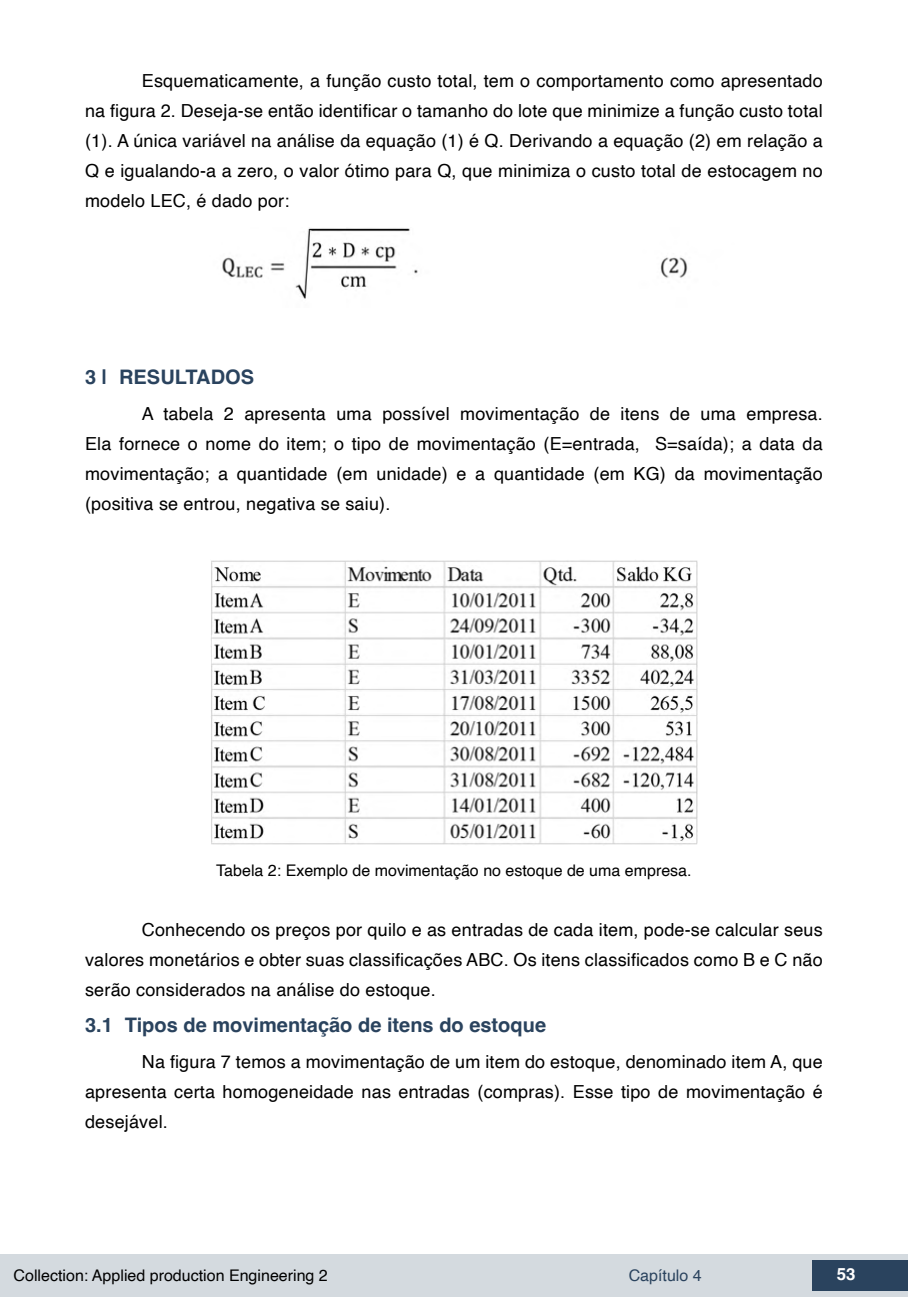
<style>
.page{position:relative;width:908px;height:1304px;background:#fff}
.page>*{position:absolute;margin:0;border:0;box-sizing:border-box;transform-origin:0 0}
.t1{font:700 20px "Helvetica";color:#2a435e}
.t2{font:18px/30px "Helvetica";letter-spacing:.01em;color:#000;text-align:justify}
.t3{font:700 16.8px "Helvetica";color:#fff}
.t4{font:16px "Helvetica";color:#000}
.t5{font:16px "Helvetica";color:#2a435e}
</style>
<div class="page">
<div style="left:0;top:1254px;width:906px;height:43px;background:#d4dadf"></div>
<div style="left:812px;top:1261px;width:95px;height:30px;background:#2a435e"></div>
<img style="left:222px;top:228px;width:466px;height:71px">
<img style="left:211px;top:560px;width:486px;height:285px">
<p class="t2" style="left:85px;top:66px;width:738px;text-indent:57px">Esquematicamente, a função custo total, tem o comportamento como apresentado na figura 2. Deseja-se então identificar o tamanho do lote que minimize a função custo total (1). A única variável na análise da equação (1) é Q. Derivando a equação (2) em relação a Q e igualando-a a zero, o valor ótimo para Q, que minimiza o custo total de estocagem no modelo LEC, é dado por:</p>
<p class="t1" style="left:85px;top:365px;width:170px">3 | RESULTADOS</p>
<p class="t2" style="left:85px;top:399px;width:738px;text-indent:57px">A tabela 2 apresenta uma possível movimentação de itens de uma empresa.<br>Ela fornece o nome do item; o tipo de movimentação (E=entrada, S=saída); a data da movimentação; a quantidade (em unidade) e a quantidade (em KG) da movimentação (positiva se entrou, negativa se saiu).</p>
<p class="t4" style="left:216px;top:858px;width:476px">Tabela 2: Exemplo de movimentação no estoque de uma empresa.</p>
<p class="t2" style="left:85px;top:915px;width:738px;text-indent:57px">Conhecendo os preços por quilo e as entradas de cada item, pode-se calcular seus valores monetários e obter suas classificações ABC. Os itens classificados como B e C não serão considerados na análise do estoque.</p>
<p class="t1" style="left:85px;top:1013px;width:462px">3.1 Tipos de movimentação de itens do estoque</p>
<p class="t2" style="left:85px;top:1047px;width:738px;text-indent:57px">Na figura 7 temos a movimentação de um item do estoque, denominado item A, que apresenta certa homogeneidade nas entradas (compras). Esse tipo de movimentação é desejável.</p>
<p class="t4" style="left:14px;top:1263px;width:315px">Collection: Applied production Engineering 2</p>
<p class="t5" style="left:628px;top:1263px;width:74px">Capítulo 4</p>
<p class="t3" style="left:836px;top:1264px;width:20px">53</p>
</div>
